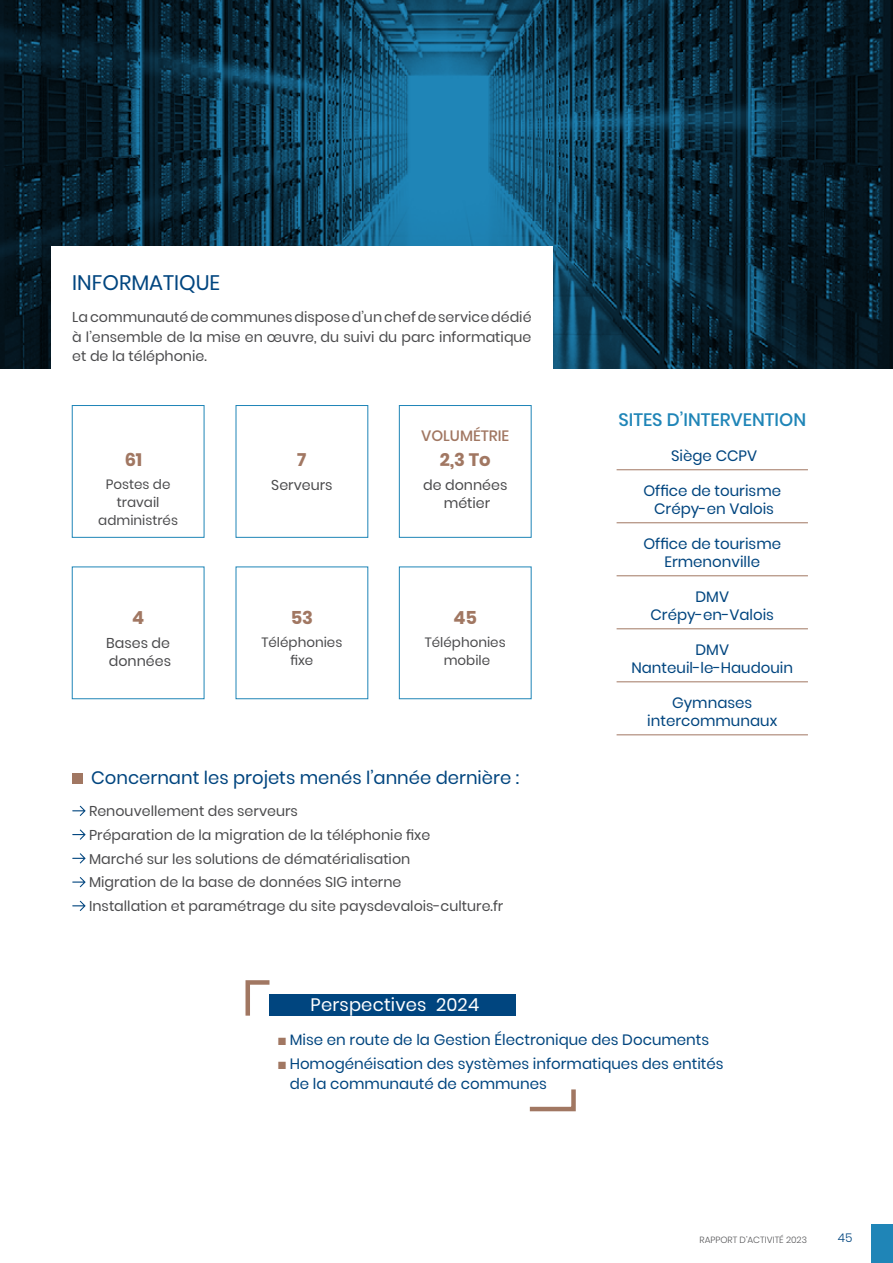
<style>
.page{position:relative;width:893px;height:1263px;background:#fff}
.page>*{position:absolute;margin:0;border:0;box-sizing:border-box;transform-origin:0 0}
.t1{font:21px "Poppins";color:#00457f}
.t2{font:18px "Poppins";color:#00457f}
.t3{font:500 18px "Poppins";color:#1f85b7}
.t4{font:18px "Poppins";letter-spacing:.01em;color:#fff}
.t5{font:700 18px "Poppins";color:#a17762}
.t6{font:15px/18px "Poppins";color:#00457f;text-align:center}
.t7{font:500 15px "Poppins";color:#a17762}
.t8{font:14.25px/23.7px "Poppins";color:#4b4b4d}
.t9{font:13.5px/18px "Poppins";color:#4b4b4d;text-align:center}
.t10{font:300 12px "Poppins";color:#00457f}
.t11{font:300 9px "Poppins";color:#58585a}
.s1{color:#a17762}
</style>
<div class="page">
<div style="left:72px;top:405px;width:132px;height:133px;border:1px solid #1f85b7"></div>
<div style="left:236px;top:405px;width:132px;height:133px;border:1px solid #1f85b7"></div>
<div style="left:72px;top:566px;width:132px;height:133px;border:1px solid #1f85b7"></div>
<div style="left:399px;top:405px;width:132px;height:133px;border:1px solid #1f85b7"></div>
<div style="left:399px;top:566px;width:132px;height:133px;border:1px solid #1f85b7"></div>
<svg style="left:245px;top:980px;width:25px;height:36px"></svg>
<svg style="left:529px;top:1089px;width:47px;height:23px"></svg>
<div style="left:269px;top:994px;width:247px;height:22px;background:#00457f"></div>
<div style="left:72px;top:774px;width:10px;height:10px;background:#a17762"></div>
<svg style="left:72px;top:806px;width:14px;height:10px"></svg>
<svg style="left:72px;top:829px;width:14px;height:11px"></svg>
<svg style="left:72px;top:853px;width:14px;height:10px"></svg>
<svg style="left:72px;top:877px;width:14px;height:10px"></svg>
<svg style="left:72px;top:901px;width:14px;height:10px"></svg>
<img style="left:0;top:0;width:893px;height:368px">
<hr style="left:617px;top:469px;width:191px;height:1px;background:#a17762">
<hr style="left:617px;top:522px;width:191px;height:1px;background:#a17762">
<hr style="left:617px;top:575px;width:191px;height:1px;background:#a17762">
<hr style="left:617px;top:628px;width:191px;height:1px;background:#a17762">
<hr style="left:617px;top:681px;width:191px;height:1px;background:#a17762">
<hr style="left:617px;top:734px;width:191px;height:1px;background:#a17762">
<div style="left:51px;top:247px;width:502px;height:152px;background:#fff"></div>
<div style="left:872px;top:1225px;width:21px;height:38px;background:#1f85b7"></div>
<h1 class="t1" style="left:72px;top:270px;width:149px">INFORMATIQUE</h1>
<p class="t8" style="left:72px;top:308px;width:461px;line-height:19.5px;text-align:justify">La communauté de communes dispose d’un chef de service dédié à l’ensemble de la mise en œuvre, du suivi du parc informatique et de la téléphonie.</p>
<p class="t7" style="left:421px;top:427px;width:90px">VOLUMÉTRIE</p>
<p class="t5" style="left:125px;top:449px;width:19px">61</p>
<p class="t5" style="left:297px;top:449px;width:11px">7</p>
<p class="t5" style="left:440px;top:449px;width:52px">2,3 To</p>
<p class="t9" style="left:98px;top:476px;width:81px">Postes de travail administrés</p>
<p class="t8" style="left:271px;top:473px;width:63px">Serveurs</p>
<p class="t8" style="left:423px;top:476px;width:86px;line-height:18px;text-align:center">de données métier</p>
<p class="t5" style="left:132px;top:607px;width:14px">4</p>
<p class="t5" style="left:291px;top:607px;width:24px">53</p>
<p class="t5" style="left:453px;top:607px;width:25px">45</p>
<p class="t8" style="left:106px;top:634px;width:66px;line-height:18px">Bases de données</p>
<p class="t9" style="left:261px;top:633px;width:82px">Téléphonies fixe</p>
<p class="t9" style="left:425px;top:633px;width:82px">Téléphonies mobile</p>
<p class="t2" style="left:91px;top:767px;width:429px">Concernant les projets menés l’année dernière :</p>
<p class="t8" style="left:89px;top:799px;width:416px">Renouvellement des serveurs<br>Préparation de la migration de la téléphonie fixe<br>Marché sur les solutions de dématérialisation<br>Migration de la base de données SIG interne<br>Installation et paramétrage du site paysdevalois-culture.fr</p>
<p class="t4" style="left:311px;top:994px;width:170px">Perspectives 2024</p>
<p class="t3" style="left:618px;top:409px;width:189px">SITES D’INTERVENTION</p>
<p class="t6" style="left:671px;top:447px;width:88px">Siège CCPV</p>
<p class="t6" style="left:643px;top:482px;width:139px">Office de tourisme<br>Crépy-en Valois</p>
<p class="t6" style="left:643px;top:535px;width:139px">Office de tourisme<br>Ermenonville</p>
<p class="t6" style="left:650px;top:588px;width:125px">DMV<br>Crépy-en-Valois</p>
<p class="t6" style="left:631px;top:641px;width:163px">DMV<br>Nanteuil-le-Haudouin</p>
<p class="t6" style="left:647px;top:694px;width:132px">Gymnases intercommunaux</p>
<p class="t6" style="left:278px;top:1031px;width:433px"><span class="s1">■</span> Mise en route de la Gestion Électronique des Documents</p>
<p class="t6" style="left:290px;top:1054px;width:435px;line-height:19.5px;text-align:left;text-indent:-12px"><span class="s1">■</span> Homogénéisation des systèmes informatiques des entités de la communauté de communes</p>
<p class="t11" style="left:699px;top:1234px;width:109px">RAPPORT D’ACTIVITÉ 2023</p>
<p class="t10" style="left:838px;top:1230px;width:16px">45</p>
</div>
